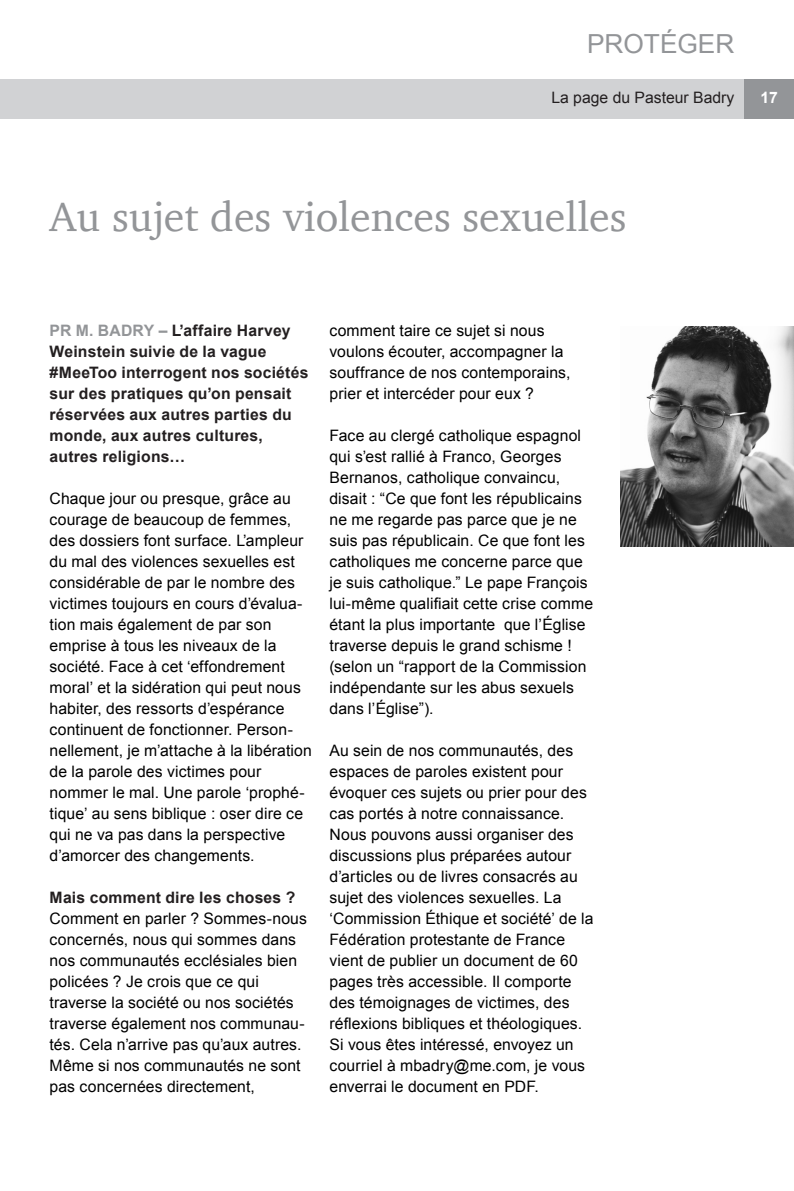
<style>
.page{position:relative;width:794px;height:1191px;background:#fff}
.page>*{position:absolute;margin:0;border:0;box-sizing:border-box;transform-origin:0 0}
.ARTICLE_Titre_2__pet{font:42px "Charter";color:#939598}
.HAUT_DE_PAGE_Titre{font:26.25px "Arial";color:#939598}
.ARTICLE_Texte{font:15.75px/21px "Arial";letter-spacing:.005em;color:#000}
.ARTICLE_Chapeau{font:700 15.75px/21px "Arial";letter-spacing:.015em;color:#231f20}
.ARTICLE_Sous_titre{font:700 15.75px "Arial";letter-spacing:.015em;color:#231f20}
.HAUT_DE_PAGE_Sous-ti{font:15.75px "Arial";color:#231f20}
.HAUT_DE_PAGE_Numéro{font:700 15.75px "Arial";color:#fff}
.s1{color:#939598}
</style>
<div class="page">
<div style="left:0;top:79px;width:794px;height:40px;background:#d1d2d4"></div>
<div style="left:744px;top:79px;width:50px;height:40px;background:#939598"></div>
<img style="left:620px;top:326px;width:174px;height:221px">
<p class="HAUT_DE_PAGE_Titre" style="left:587px;top:26px;width:149px">PROTÉGER</p>
<p class="HAUT_DE_PAGE_Sous-ti" style="left:551px;top:87px;width:184px">La page du Pasteur Badry</p>
<p class="HAUT_DE_PAGE_Numéro" style="left:760px;top:87px;width:19px">17</p>
<p class="ARTICLE_Titre_2__pet" style="left:50px;top:180px;width:578px">Au sujet des violences sexuelles</p>
<p class="ARTICLE_Chapeau" style="left:50px;top:321px;width:260px"><span class="s1">PR M. BADRY –</span> L’affaire Harvey<br>Weinstein suivie de la vague #MeeToo interrogent nos sociétés sur des pratiques qu’on pensait réservées aux autres parties du monde, aux autres cultures, autres religions…</p>
<p class="ARTICLE_Texte" style="left:50px;top:488px;width:264px">Chaque jour ou presque, grâce au courage de beaucoup de femmes, des dossiers font surface. L’ampleur du mal des violences sexuelles est considérable de par le nombre des victimes toujours en cours d’évalua&shy;tion mais également de par son emprise à tous les niveaux de la société. Face à cet ‘effondrement moral’ et la sidération qui peut nous habiter, des ressorts d’espérance continuent de fonctionner. Person&shy;nellement, je m’attache à la libération de la parole des victimes pour nommer le mal. Une parole ‘prophé&shy;tique’ au sens biblique : oser dire ce qui ne va pas dans la perspective d’amorcer des changements.</p>
<p class="ARTICLE_Sous_titre" style="left:50px;top:887px;width:247px">Mais comment dire les choses ?</p>
<p class="ARTICLE_Texte" style="left:50px;top:908px;width:259px">Comment en parler ? Sommes-nous concernés, nous qui sommes dans nos communautés ecclésiales bien policées ? Je crois que ce qui traverse la société ou nos sociétés traverse également nos communau&shy;tés. Cela n’arrive pas qu’aux autres.<br>Même si nos communautés ne sont pas concernées directement,</p>
<p class="ARTICLE_Texte" style="left:329px;top:320px;width:242px">comment taire ce sujet si nous voulons écouter, accompagner la souffrance de nos contemporains, prier et intercéder pour eux ?</p>
<p class="ARTICLE_Texte" style="left:329px;top:425px;width:265px">Face au clergé catholique espagnol qui s’est rallié à Franco, Georges Bernanos, catholique convaincu, disait : “Ce que font les républicains ne me regarde pas parce que je ne suis pas républicain. Ce que font les catholiques me concerne parce que je suis catholique.” Le pape François lui-même qualifiait cette crise comme étant la plus importante que l’Église traverse depuis le grand schisme ! (selon un “rapport de la Commission indépendante sur les abus sexuels dans l’Église”).</p>
<p class="ARTICLE_Texte" style="left:329px;top:740px;width:265px">Au sein de nos communautés, des espaces de paroles existent pour évoquer ces sujets ou prier pour des cas portés à notre connaissance.<br>Nous pouvons aussi organiser des discussions plus préparées autour d’articles ou de livres consacrés au sujet des violences sexuelles. La ‘Commission Éthique et société’ de la Fédération protestante de France vient de publier un document de 60 pages très accessible. Il comporte des témoignages de victimes, des réflexions bibliques et théologiques.<br>Si vous êtes intéressé, envoyez un courriel à mbadry@me.com, je vous enverrai le document en PDF.</p>
</div>
